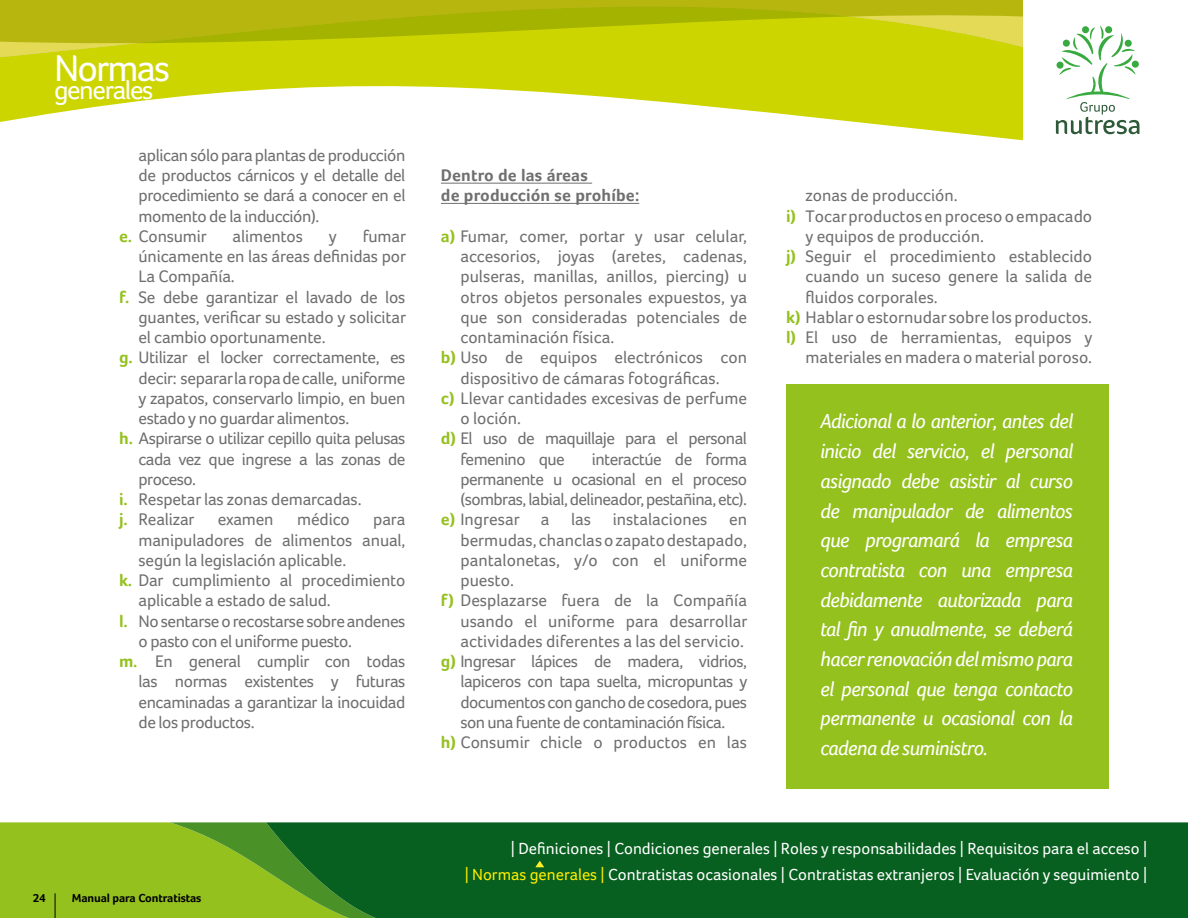
<style>
.page{position:relative;width:1188px;height:918px;background:#fff}
.page>*{position:absolute;margin:0;border:0;box-sizing:border-box;transform-origin:0 0}
.t1{font:38.4px "Foco";letter-spacing:-.05em;color:#fff}
.t2{font:27px "Foco";letter-spacing:-.05em;color:#fff}
.t3{font:italic 21px/29.7px "Foco";letter-spacing:-.035em;color:#fff;text-align:justify}
.t4{font:17.25px "Foco";letter-spacing:-.01em;color:#706f6f}
.t5{font:17.25px "Foco";letter-spacing:-.035em;color:#706f6f}
.t6{font:700 17.25px/20.2px "Foco";letter-spacing:.01em;color:#706f6f}
.t7{font:16.5px/25.8px "Foco";color:#fff;text-align:right}
.t8{font:700 12px "Foco";letter-spacing:-.01em;color:#000}
.s1{font-weight:700;color:#95c11f}
.s2{color:#ffed00}
</style>
<div class="page">
<div style="left:376px;top:822px;width:812px;height:96px;background:#07601f"></div>
<svg style="left:0;top:82px;width:1022px;height:102px"></svg>
<svg style="left:0;top:0;width:1022px;height:82px;background:#c3c907"></svg>
<svg style="left:1056px;top:25px;width:83px;height:109px"></svg>
<hr style="left:441px;top:183px;width:151px;height:1px;background:#706f6f">
<hr style="left:441px;top:203px;width:198px;height:1px;background:#706f6f">
<div style="left:787px;top:384px;width:322px;height:405px;background:#95c11f"></div>
<svg style="left:535px;top:861px;width:9px;height:6px"></svg>
<svg style="left:0;top:822px;width:376px;height:96px;background:#73aa21"></svg>
<h1 class="t1" style="left:54px;top:46px;width:118px">Normas</h1>
<h2 class="t2" style="left:54px;top:75px;width:101px">generales</h2>
<p class="t4" style="left:139px;top:145px;width:268px">aplican sólo para plantas de producción</p>
<p class="t4" style="left:139px;top:165px;width:268px">de productos cárnicos y el detalle del</p>
<p class="t4" style="left:139px;top:186px;width:268px">procedimiento se dará a conocer en el</p>
<p class="t4" style="left:139px;top:206px;width:182px">momento de la inducción).</p>
<p class="t4" style="left:119px;top:226px;width:89px"><span class="s1">e.</span> Consumir</p>
<p class="t4" style="left:233px;top:226px;width:72px">alimentos</p>
<p class="t4" style="left:329px;top:226px;width:10px">y</p>
<p class="t4" style="left:363px;top:226px;width:45px">fumar</p>
<p class="t4" style="left:139px;top:246px;width:269px">únicamente en las áreas definidas por</p>
<p class="t4" style="left:139px;top:267px;width:98px">La Compañía.</p>
<p class="t4" style="left:119px;top:287px;width:288px"><span class="s1">f.</span> Se debe garantizar el lavado de los</p>
<p class="t4" style="left:139px;top:307px;width:269px">guantes, verificar su estado y solicitar</p>
<p class="t4" style="left:139px;top:327px;width:189px">el cambio oportunamente.</p>
<p class="t4" style="left:119px;top:348px;width:288px"><span class="s1">g.</span> Utilizar el locker correctamente, es</p>
<p class="t4" style="left:139px;top:368px;width:268px">decir: separar la ropa de calle, uniforme</p>
<p class="t4" style="left:139px;top:388px;width:268px">y zapatos, conservarlo limpio, en buen</p>
<p class="t4" style="left:139px;top:408px;width:212px">estado y no guardar alimentos.</p>
<p class="t5" style="left:119px;top:429px;width:288px"><span class="s1">h.</span> Aspirarse o utilizar cepillo quita pelusas</p>
<p class="t5" style="left:139px;top:449px;width:268px">cada vez que ingrese a las zonas de</p>
<p class="t5" style="left:139px;top:469px;width:59px">proceso.</p>
<p class="t4" style="left:119px;top:489px;width:244px"><span class="s1">i.</span> Respetar las zonas demarcadas.</p>
<p class="t4" style="left:119px;top:510px;width:77px"><span class="s1">j.</span> Realizar</p>
<p class="t4" style="left:218px;top:510px;width:58px">examen</p>
<p class="t4" style="left:297px;top:510px;width:54px">médico</p>
<p class="t4" style="left:373px;top:510px;width:34px">para</p>
<p class="t4" style="left:139px;top:530px;width:268px">manipuladores de alimentos anual,</p>
<p class="t4" style="left:139px;top:550px;width:209px">según la legislación aplicable.</p>
<p class="t4" style="left:119px;top:570px;width:288px"><span class="s1">k.</span> Dar cumplimiento al procedimiento</p>
<p class="t4" style="left:139px;top:591px;width:194px">aplicable a estado de salud.</p>
<p class="t4" style="left:119px;top:611px;width:288px"><span class="s1">l.</span> No sentarse o recostarse sobre andenes</p>
<p class="t4" style="left:139px;top:631px;width:215px">o pasto con el uniforme puesto.</p>
<p class="t4" style="left:119px;top:651px;width:288px"><span class="s1">m.</span> En general cumplir con todas</p>
<p class="t4" style="left:139px;top:672px;width:268px">las normas existentes y futuras</p>
<p class="t4" style="left:139px;top:692px;width:268px">encaminadas a garantizar la inocuidad</p>
<p class="t4" style="left:139px;top:712px;width:118px">de los productos.</p>
<p class="t8" style="left:33px;top:891px;width:15px">24</p>
<p class="t8" style="left:72px;top:891px;width:131px">Manual para Contratistas</p>
<p class="t6" style="left:441px;top:165px;width:200px">Dentro de las áreas<br>de producción se prohíbe:</p>
<p class="t4" style="left:441px;top:226px;width:308px"><span class="s1">a)</span> Fumar, comer, portar y usar celular,</p>
<p class="t4" style="left:460px;top:246px;width:288px">accesorios, joyas (aretes, cadenas,</p>
<p class="t4" style="left:460px;top:267px;width:288px">pulseras, manillas, anillos, piercing) u</p>
<p class="t4" style="left:460px;top:287px;width:288px">otros objetos personales expuestos, ya</p>
<p class="t4" style="left:460px;top:307px;width:288px">que son consideradas potenciales de</p>
<p class="t4" style="left:460px;top:327px;width:155px">contaminación física.</p>
<p class="t4" style="left:441px;top:348px;width:308px"><span class="s1">b)</span> Uso de equipos electrónicos con</p>
<p class="t4" style="left:460px;top:368px;width:261px">dispositivo de cámaras fotográficas.</p>
<p class="t4" style="left:441px;top:388px;width:308px"><span class="s1">c)</span> Llevar cantidades excesivas de perfume</p>
<p class="t4" style="left:460px;top:408px;width:62px">o loción.</p>
<p class="t5" style="left:441px;top:429px;width:308px"><span class="s1">d)</span> El uso de maquillaje para el personal</p>
<p class="t5" style="left:460px;top:449px;width:106px">femenino que</p>
<p class="t5" style="left:592px;top:449px;width:157px">interactúe de forma</p>
<p class="t5" style="left:460px;top:469px;width:288px">permanente u ocasional en el proceso</p>
<p class="t5" style="left:460px;top:489px;width:288px">(sombras, labial, delineador, pestañina, etc).</p>
<p class="t4" style="left:441px;top:510px;width:110px"><span class="s1">e)</span> Ingresar a</p>
<p class="t4" style="left:571px;top:510px;width:22px">las</p>
<p class="t4" style="left:613px;top:510px;width:96px">instalaciones</p>
<p class="t4" style="left:729px;top:510px;width:19px">en</p>
<p class="t4" style="left:460px;top:530px;width:288px">bermudas, chanclas o zapato destapado,</p>
<p class="t4" style="left:460px;top:550px;width:288px">pantalonetas, y/o con el uniforme</p>
<p class="t4" style="left:460px;top:570px;width:55px">puesto.</p>
<p class="t4" style="left:441px;top:591px;width:308px"><span class="s1">f)</span> Desplazarse fuera de la Compañía</p>
<p class="t4" style="left:460px;top:611px;width:289px">usando el uniforme para desarrollar</p>
<p class="t4" style="left:460px;top:631px;width:285px">actividades diferentes a las del servicio.</p>
<p class="t5" style="left:441px;top:651px;width:308px"><span class="s1">g)</span> Ingresar lápices de madera, vidrios,</p>
<p class="t5" style="left:460px;top:672px;width:288px">lapiceros con tapa suelta, micropuntas y</p>
<p class="t5" style="left:460px;top:692px;width:288px">documentos con gancho de cosedora, pues</p>
<p class="t5" style="left:460px;top:712px;width:266px">son una fuente de contaminación física.</p>
<p class="t4" style="left:441px;top:732px;width:308px"><span class="s1">h)</span> Consumir chicle o productos en las</p>
<p class="t4" style="left:806px;top:186px;width:154px">zonas de producción.</p>
<p class="t4" style="left:786px;top:206px;width:308px"><span class="s1">i)</span> Tocar productos en proceso o empacado</p>
<p class="t4" style="left:806px;top:226px;width:180px">y equipos de producción.</p>
<p class="t4" style="left:786px;top:246px;width:308px"><span class="s1">j)</span> Seguir el procedimiento establecido</p>
<p class="t4" style="left:806px;top:267px;width:288px">cuando un suceso genere la salida de</p>
<p class="t4" style="left:806px;top:287px;width:134px">fluidos corporales.</p>
<p class="t4" style="left:786px;top:307px;width:308px"><span class="s1">k)</span> Hablar o estornudar sobre los productos.</p>
<p class="t4" style="left:786px;top:327px;width:308px"><span class="s1">l)</span> El uso de herramientas, equipos y</p>
<p class="t4" style="left:806px;top:348px;width:288px">materiales en madera o material poroso.</p>
<p class="t3" style="left:820px;top:406px;width:254px">Adicional a lo anterior, antes del inicio del servicio, el personal asignado debe asistir al curso de manipulador de alimentos que programará la empresa contratista con una empresa debidamente autorizada para tal fin y anualmente, se deberá hacer renovación del mismo para el personal que tenga contacto permanente u ocasional con la cadena de suministro.</p>
<p class="t7" style="left:465px;top:835px;width:684px">| Definiciones | Condiciones generales | Roles y responsabilidades | Requisitos para el acceso |<br><span class="s2">| Normas generales |</span> Contratistas ocasionales | Contratistas extranjeros | Evaluación y seguimiento |</p>
</div>
